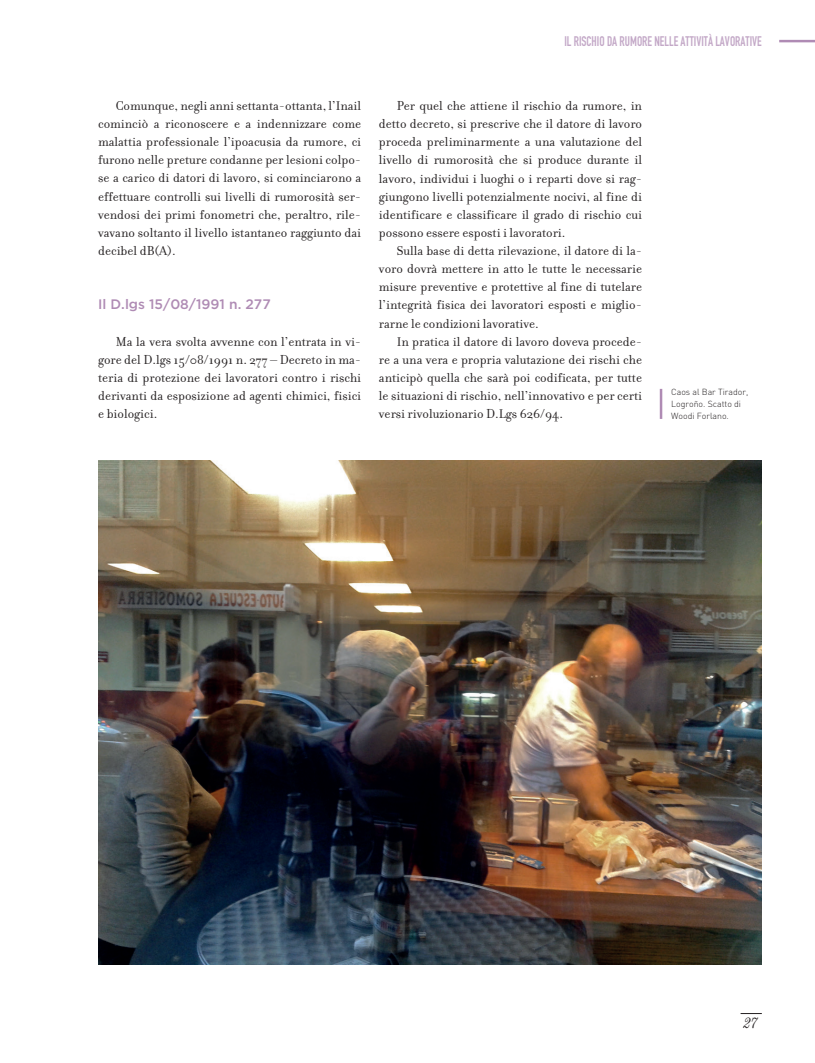
<style>
.page{position:relative;width:815px;height:1063px;background:#fff}
.page>*{position:absolute;margin:0;border:0;box-sizing:border-box;transform-origin:0 0}
.t1{font:italic 300 condensed 15px "Century Std";color:#231f20}
.t2{font:13.75px/18.1px "Filosofia";color:#231f20;text-align:justify}
.t3{font:13.75px "DIN Engschrift";color:#c3a8c7;scale:.9 1}
.t4{font:500 13.75px "Gotham";color:#af8bb4}
.t5{font:300 8.75px/11.9px "DIN";color:#231f20}
</style>
<div class="page">
<svg style="left:741px;top:1013px;width:21px;height:1px"></svg>
<hr style="left:779px;top:40px;width:36px;height:2px;background:#af8bb4">
<hr style="left:660px;top:389px;width:2px;height:30px;background:#af8bb4">
<img style="left:98px;top:461px;width:664px;height:504px">
<p class="t3" style="left:564px;top:33px;width:221px">IL RISCHIO DA RUMORE NELLE ATTIVITÀ LAVORATIVE</p>
<p class="t2" style="left:98px;top:97px;width:265px;text-indent:18px">Comunque, negli anni settanta-ottanta, l’Inail cominciò a riconoscere e a indennizzare come malattia professionale l’ipoacusia da rumore, ci furono nelle preture condanne per lesioni colpo&shy;se a carico di datori di lavoro, si cominciarono a effettuare controlli sui livelli di rumorosità ser&shy;vendosi dei primi fonometri che, peraltro, rile&shy;vavano soltanto il livello istantaneo raggiunto dai decibel dB(A).</p>
<p class="t4" style="left:98px;top:296px;width:174px">I l D.lgs 15/08/1991 n. 277</p>
<p class="t2" style="left:98px;top:332px;width:265px;text-indent:18px">Ma la vera svolta avvenne con l’entrata in vi&shy;gore del D.lgs 15/08/1991 n. 277 – Decreto in ma&shy;teria di protezione dei lavoratori contro i rischi derivanti da esposizione ad agenti chimici, fisici e biologici.</p>
<p class="t2" style="left:379px;top:97px;width:265px;text-indent:18px">Per quel che attiene il rischio da rumore, in detto decreto, si prescrive che il datore di lavoro proceda preliminarmente a una valutazione del livello di rumorosità che si produce durante il lavoro, individui i luoghi o i reparti dove si rag&shy;giungono livelli potenzialmente nocivi, al fine di identificare e classificare il grado di rischio cui possono essere esposti i lavoratori.</p>
<p class="t2" style="left:379px;top:242px;width:265px;text-indent:18px">Sulla base di detta rilevazione, il datore di la&shy;voro dovrà mettere in atto le tutte le necessarie misure preventive e protettive al fine di tutelare l’integrità fisica dei lavoratori esposti e miglio&shy;rarne le condizioni lavorative.</p>
<p class="t2" style="left:379px;top:332px;width:265px;text-indent:18px">In pratica il datore di lavoro doveva procede&shy;re a una vera e propria valutazione dei rischi che anticipò quella che sarà poi codificata, per tutte le situazioni di rischio, nell’innovativo e per certi versi rivoluzionario D.Lgs 626/94.</p>
<p class="t5" style="left:671px;top:386px;width:79px">Caos al Bar Tirador,<br>Logroño. Scatto di<br>Woodi Forlano.</p>
<p class="t1" style="left:745px;top:1014px;width:15px">27</p>
</div>
